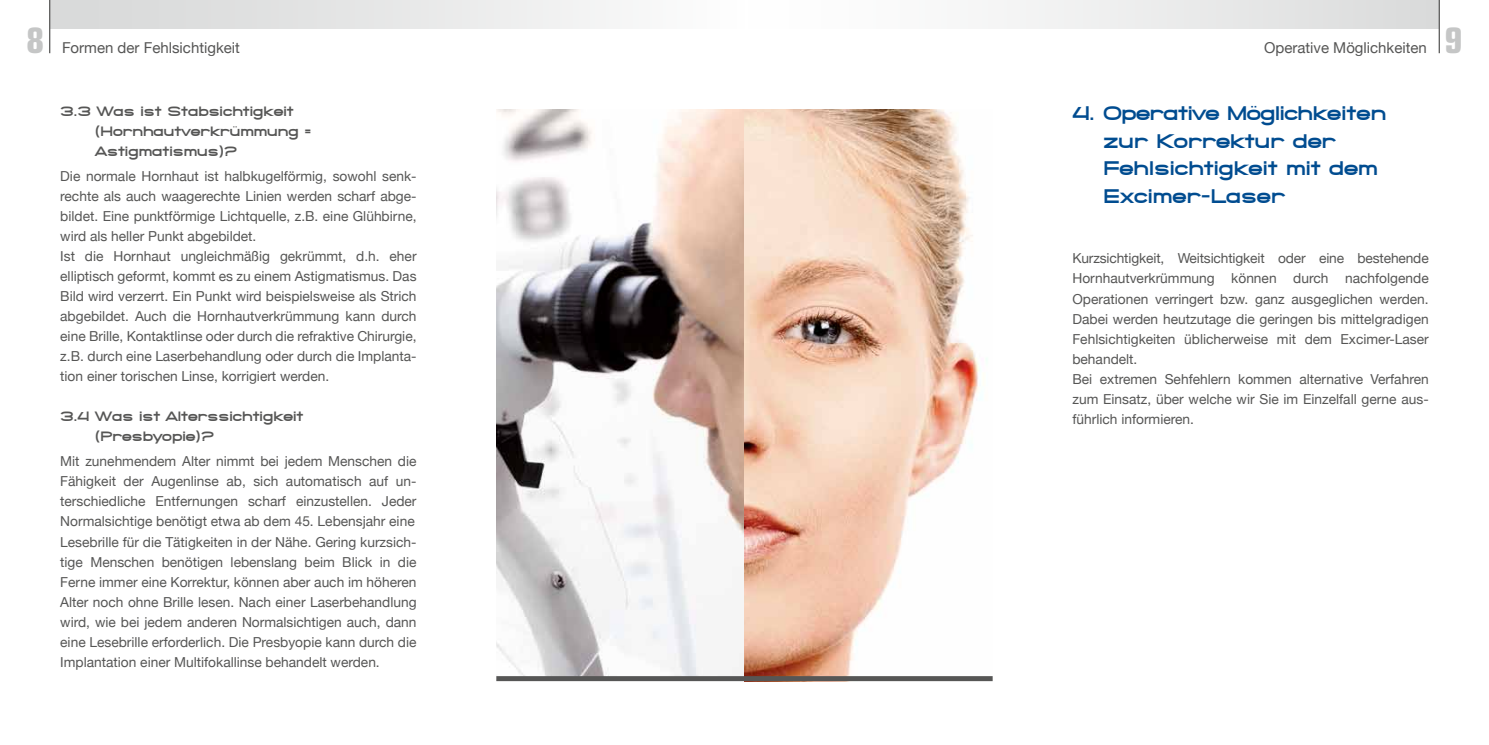
<style>
.page{position:relative;width:1489px;height:745px;background:#fff}
.page>*{position:absolute;margin:0;border:0;box-sizing:border-box;transform-origin:0 0}
.t1{font:700 condensed 35px "Eurostile";color:#c5c6c6}
.t2{font:800 20px/27.5px "SF Grandezza";color:#004c90}
.t3{font:15px "Helvetica Neue";color:#565655}
.t4{font:13.75px/20px "Helvetica Neue";color:#565655}
.t5{font:800 13.75px/20px "SF Grandezza";color:#565655}
</style>
<div class="page">
<div style="left:50px;top:0;width:694px;height:28px;background:linear-gradient(to right,#d5d6d6,#fcfcfc)"></div>
<div style="left:744px;top:0;width:695px;height:28px;background:linear-gradient(to right,#fff,#dbdcdc)"></div>
<hr style="left:1438px;top:0;width:1px;height:53px;background:#565655">
<hr style="left:49px;top:0;width:1px;height:53px;background:#565655">
<img style="left:496px;top:110px;width:491px;height:565px">
<svg style="left:496px;top:675px;width:496px;height:5px;background:#767270"></svg>
<h1 class="t1" style="left:27px;top:19px;width:19px">8</h1>
<p class="t3" style="left:62px;top:37px;width:179px">Formen der Fehlsichtigkeit</p>
<p class="t3" style="left:1263px;top:37px;width:164px">Operative Möglichkeiten</p>
<h1 class="t1" style="left:1444px;top:19px;width:19px">9</h1>
<p class="t5" style="left:95px;top:101px;width:218px;text-indent:-35px">3.3 Was ist Stabsichtigkeit (Hornhautverkrümmung =<br>Astigmatismus)?</p>
<p class="t4" style="left:60px;top:167px;width:358px">Die normale Hornhaut ist halbkugelförmig, sowohl senk&shy;rechte als auch waagerechte Linien werden scharf abge&shy;bildet. Eine punktförmige Lichtquelle, z.B. eine Glühbirne, wird als heller Punkt abgebildet.<br>Ist die Hornhaut ungleichmäßig gekrümmt, d.h. eher elliptisch geformt, kommt es zu einem Astigmatismus. Das Bild wird verzerrt. Ein Punkt wird beispielsweise als Strich abgebildet. Auch die Hornhautverkrümmung kann durch eine Brille, Kontaktlinse oder durch die refraktive Chirurgie, z.B. durch eine Laserbehandlung oder durch die Implanta&shy;tion einer torischen Linse, korrigiert werden.</p>
<p class="t5" style="left:95px;top:406px;width:210px;text-indent:-35px">3.4 Was ist Alterssichtigkeit (Presbyopie)?</p>
<p class="t4" style="left:60px;top:452px;width:358px">Mit zunehmendem Alter nimmt bei jedem Menschen die Fähigkeit der Augenlinse ab, sich automatisch auf un&shy;terschiedliche Entfernungen scharf einzustellen. Jeder Normalsichtige benötigt etwa ab dem 45. Lebensjahr eine Lesebrille für die Tätigkeiten in der Nähe. Gering kurzsich&shy;tige Menschen benötigen lebenslang beim Blick in die Ferne immer eine Korrektur, können aber auch im höheren Alter noch ohne Brille lesen. Nach einer Laserbehandlung wird, wie bei jedem anderen Normalsichtigen auch, dann eine Lesebrille erforderlich. Die Presbyopie kann durch die Implantation einer Multifokallinse behandelt werden.</p>
<h2 class="t2" style="left:1103px;top:99px;width:284px;text-indent:-31px">4. Operative Möglichkeiten zur Korrektur der<br>Fehlsichtigkeit mit dem<br>Excimer-Laser</h2>
<p class="t4" style="left:1072px;top:249px;width:358px">Kurzsichtigkeit, Weitsichtigkeit oder eine bestehende Hornhautverkrümmung können durch nachfolgende Operationen verringert bzw. ganz ausgeglichen werden.<br>Dabei werden heutzutage die geringen bis mittelgradigen Fehlsichtigkeiten üblicherweise mit dem Excimer-Laser behandelt.<br>Bei extremen Sehfehlern kommen alternative Verfahren zum Einsatz, über welche wir Sie im Einzelfall gerne aus&shy;führlich informieren.</p>
</div>
